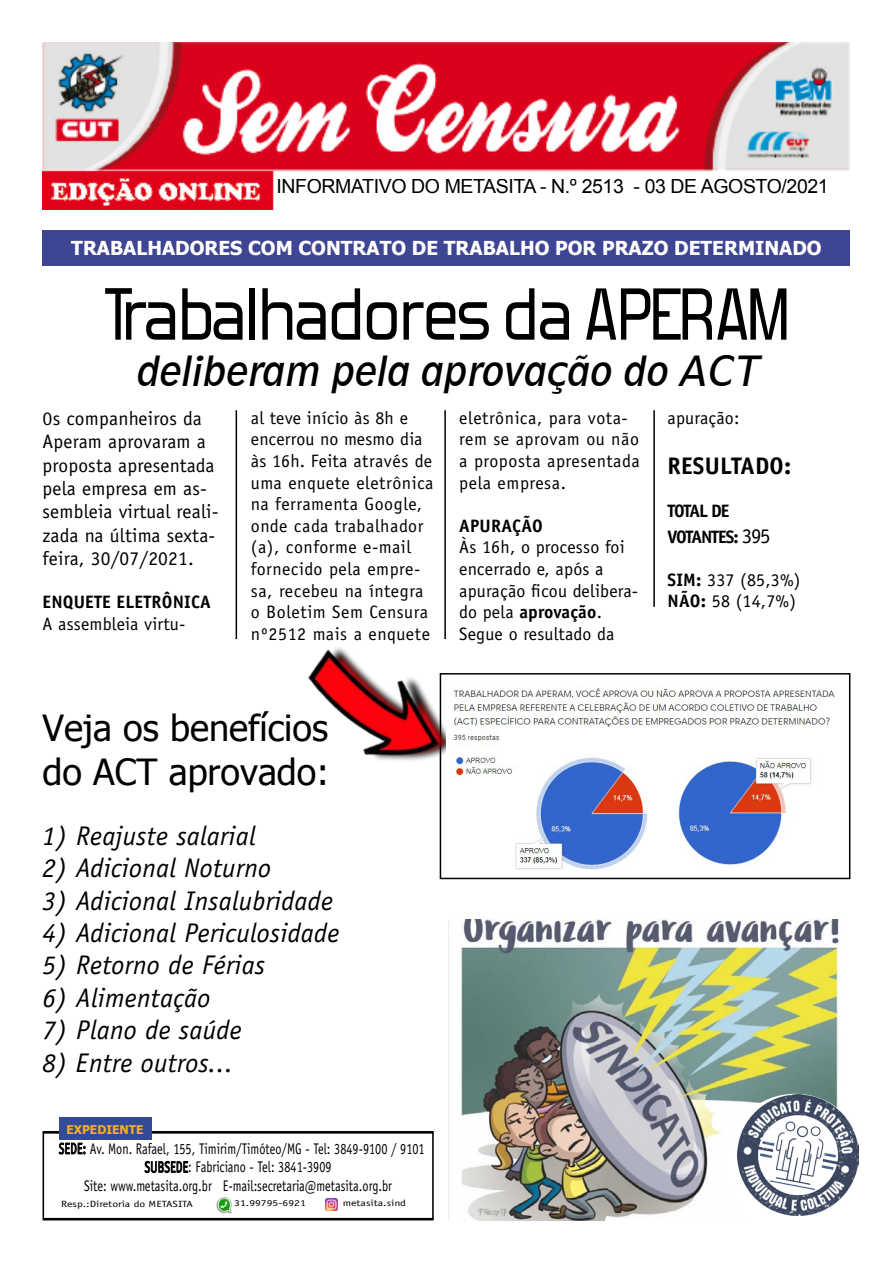
<style>
.page{position:relative;width:893px;height:1263px;background:#fff}
.page>*{position:absolute;margin:0;border:0;box-sizing:border-box;transform-origin:0 0}
.t1{font:87px "Forgotten Futurist";color:#000}
.t2{font:italic condensed 39px "Geometric 212 BT";color:#000}
.t3{font:36px/43.2px "Tahoma";color:#000}
.t4{font:italic 27px "Officina Sans";letter-spacing:.01em;color:#000}
.t5{font:700 24px "Officina Sans";letter-spacing:.01em;color:#000}
.t6{font:20.4px "Arial";color:#000}
.t7{font:19.5px/23.4px "Officina Sans";letter-spacing:.01em;color:#000}
.t8{font:19.5px "Arial";letter-spacing:-.02em;color:#000}
.t9{font:700 19.2px "Tahoma";color:#fff}
.t10{font:18px/21.6px "Officina Sans";letter-spacing:.03em;color:#000}
.t11{font:18px/21.6px "Officina Sans";letter-spacing:.01em;color:#000}
.t12{font:700 18px "Officina Sans";letter-spacing:.01em;color:#000}
.t13{font:700 18px/25.2px "Officina Sans";letter-spacing:-.07em;color:#000}
.t14{font:15.45px/18.5px "Officina Sans";color:#000;text-align:center;scale:.79 1}
.t15{font:700 12px "Tahoma";color:#f7ad2b}
.t16{font:9px "Officina Sans";color:#000;scale:1.29 1}
.s1{font-size:18px}
.s2{font-weight:700}
.s3{font-weight:400;font-size:21px}
</style>
<div class="page">
<img style="left:43px;top:43px;width:807px;height:167px">
<div style="left:276px;top:178px;width:553px;height:27px;background:#fff"></div>
<div style="left:43px;top:230px;width:807px;height:36px;background:#3e4593"></div>
<svg style="left:59px;top:1142px;width:27px;height:12px"></svg>
<svg style="left:145px;top:1161px;width:43px;height:12px"></svg>
<div style="left:42px;top:1131px;width:392px;height:89px;border:2px solid #000"></div>
<div style="left:59px;top:1118px;width:92px;height:22px;background:#324a97"></div>
<img style="left:216px;top:1197px;width:16px;height:16px">
<svg style="left:325px;top:1198px;width:13px;height:12px"></svg>
<hr style="left:236px;top:410px;width:1px;height:229px;background:#000">
<div style="left:440px;top:673px;width:410px;height:206px;border:2px solid #000"></div>
<img style="left:308px;top:647px;width:198px;height:179px">
<hr style="left:444px;top:410px;width:2px;height:229px;background:#000">
<hr style="left:653px;top:410px;width:2px;height:197px;background:#000">
<img style="left:447px;top:683px;width:391px;height:187px">
<img style="left:461px;top:919px;width:378px;height:301px">
<div style="left:724px;top:1094px;width:142px;height:145px;background:#fff;border-radius:50%"></div>
<img style="left:737px;top:1094px;width:122px;height:121px">
<p class="t8" style="left:276px;top:173px;width:554px">INFORMATIVO DO METASITA - N.º 2513 - 03 DE AGOSTO/2021</p>
<p class="t6" style="left:624px;top:174px;width:47px">2428</p>
<p class="t9" style="left:71px;top:235px;width:752px">TRABALHADORES COM CONTRATO DE TRABALHO POR PRAZO DETERMINADO</p>
<h1 class="t1" style="left:103px;top:278px;width:688px">Trabalhadores da APERAM</h1>
<h2 class="t2" style="left:134px;top:347px;width:635px">deliberam pela aprovação do ACT</h2>
<p class="t7" style="left:43px;top:407px;width:178px"><span class="s1">O</span>s companheiros da<br>Aperam aprovaram a proposta apresentada pela empresa em as&shy;sembleia virtual reali&shy;zada na última sexta&shy;feira, 30/07/2021.</p>
<p class="t12" style="left:43px;top:591px;width:170px">ENQUETE ELETRÔNICA</p>
<p class="t11" style="left:43px;top:613px;width:144px">A assembleia virtu-</p>
<p class="t10" style="left:251px;top:407px;width:184px">al teve início às 8h e encerrou no mesmo dia às 16h. Feita através de uma enquete eletrônica na ferramenta Google, onde cada trabalhador (a), conforme e-mail fornecido pela empre&shy;sa, recebeu na íntegra o Boletim Sem Censura nº2512 mais a enquete</p>
<p class="t10" style="left:459px;top:407px;width:182px">eletrônica, para vota&shy;rem se aprovam ou não a proposta apresentada pela empresa.</p>
<p class="t12" style="left:459px;top:514px;width:85px">APURAÇÃO</p>
<p class="t11" style="left:459px;top:536px;width:180px">Às 16h, o processo foi encerrado e, após a apuração ficou delibera&shy;do pela <span class="s2">aprovação</span>.<br>Segue o resultado da</p>
<p class="t11" style="left:668px;top:407px;width:73px">apuração:</p>
<h3 class="t5" style="left:668px;top:451px;width:125px">RESULTADO:</h3>
<p class="t13" style="left:668px;top:498px;width:105px">TOTAL DE<br>VOTANTES: <span class="s3">395</span></p>
<p class="t11" style="left:668px;top:569px;width:134px"><span class="s2">SIM:</span> 337 (85,3%)<br><span class="s2">NÃO:</span> 58 (14,7%)</p>
<h3 class="t3" style="left:43px;top:705px;width:288px">Veja os benefícios do ACT aprovado:</h3>
<h3 class="t4" style="left:43px;top:820px;width:215px">1) Reajuste salarial</h3>
<h3 class="t4" style="left:43px;top:852px;width:230px">2) Adicional Noturno</h3>
<h3 class="t4" style="left:43px;top:885px;width:292px">3) Adicional Insalubridade</h3>
<h3 class="t4" style="left:43px;top:917px;width:298px">4) Adicional Periculosidade</h3>
<h3 class="t4" style="left:43px;top:949px;width:224px">5) Retorno de Férias</h3>
<h3 class="t4" style="left:43px;top:982px;width:169px">6) Alimentação</h3>
<h3 class="t4" style="left:43px;top:1014px;width:201px">7) Plano de saúde</h3>
<h3 class="t4" style="left:43px;top:1047px;width:192px">8) Entre outros...</h3>
<p class="t15" style="left:66px;top:1121px;width:79px">EXPEDIENTE</p>
<p class="t14" style="left:59px;top:1139px;width:465px">SEDE: Av. Mon. Rafael, 155, Timirim/Timóteo/MG - Tel: 3849-9100 / 9101<br>SUBSEDE: Fabriciano - Tel: 3841-3909<br>Site: www.metasita.org.br E-mail:secretaria@metasita.org.br</p>
<p class="t16" style="left:61px;top:1199px;width:104px">Resp.:Diretoria do METASITA</p>
<p class="t16" style="left:234px;top:1198px;width:57px">31.99795-6921</p>
<p class="t16" style="left:343px;top:1197px;width:51px">metasita.sind</p>
</div>
